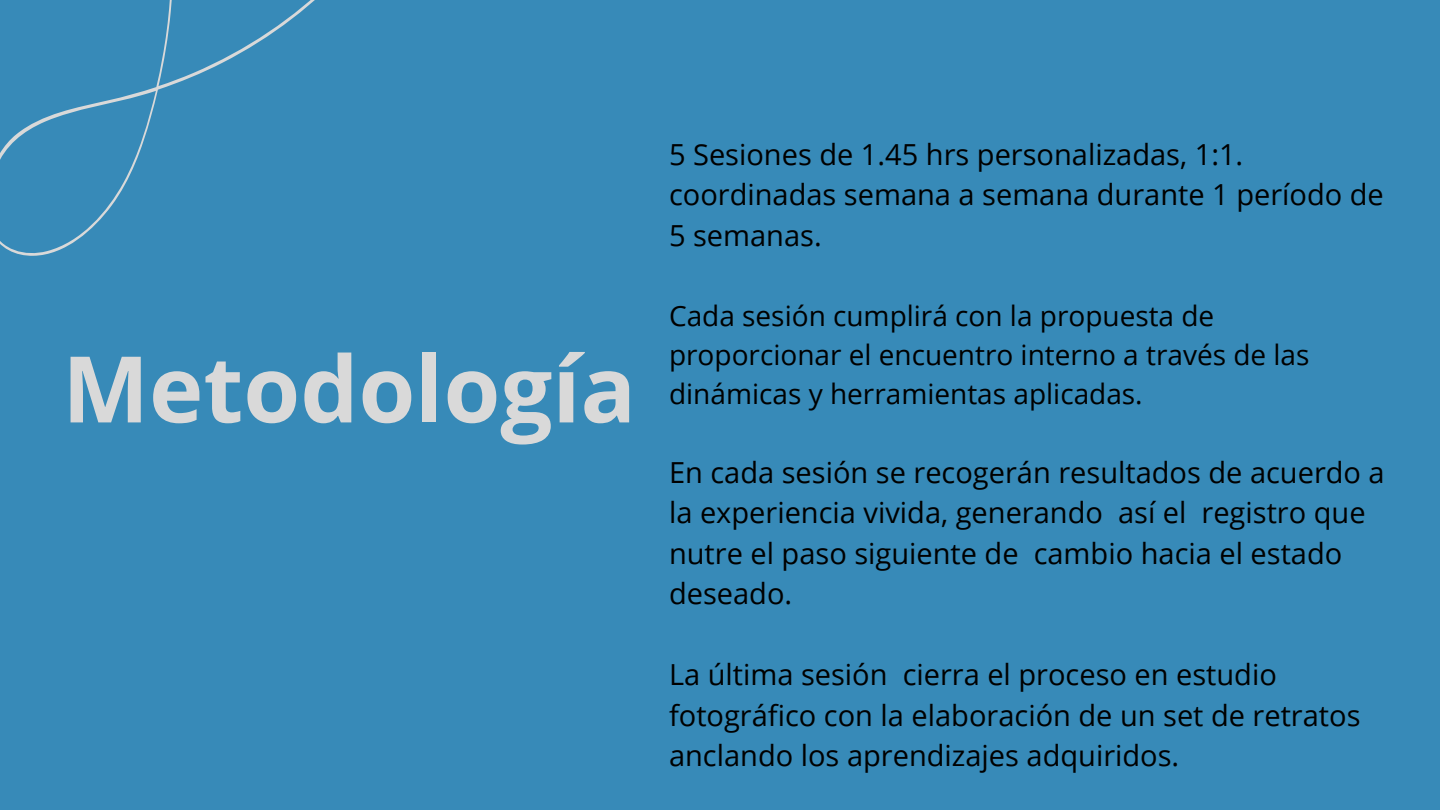
<style>
.page{position:relative;width:1440px;height:810px;background:#378ab8}
.page>*{position:absolute;margin:0;border:0;box-sizing:border-box;transform-origin:0 0}
.t1{font:700 92px "Open Sans";color:#d9d9d9}
.t2{font:29px/40.5px "Open Sans";color:#000}
.t3{font:28px/39px "Open Sans";color:#000}
</style>
<div class="page">
<svg style="left:0;top:0;width:315px;height:256px"></svg>
<p class="t1" style="left:62px;top:324px;width:575px">Metodología</p>
<p class="t2" style="left:669px;top:133px;width:716px">5 Sesiones de 1.45 hrs personalizadas, 1:1. coordinadas semana a semana durante 1 período de<br>5 semanas.</p>
<p class="t3" style="left:669px;top:295px;width:642px">Cada sesión cumplirá con la propuesta de proporcionar el encuentro interno a través de las dinámicas y herramientas aplicadas.</p>
<p class="t2" style="left:669px;top:451px;width:717px">En cada sesión se recogerán resultados de acuerdo a la experiencia vivida, generando así el registro que nutre el paso siguiente de cambio hacia el estado deseado.</p>
<p class="t2" style="left:669px;top:654px;width:693px">La última sesión cierra el proceso en estudio fotográfico con la elaboración de un set de retratos anclando los aprendizajes adquiridos.</p>
</div>
